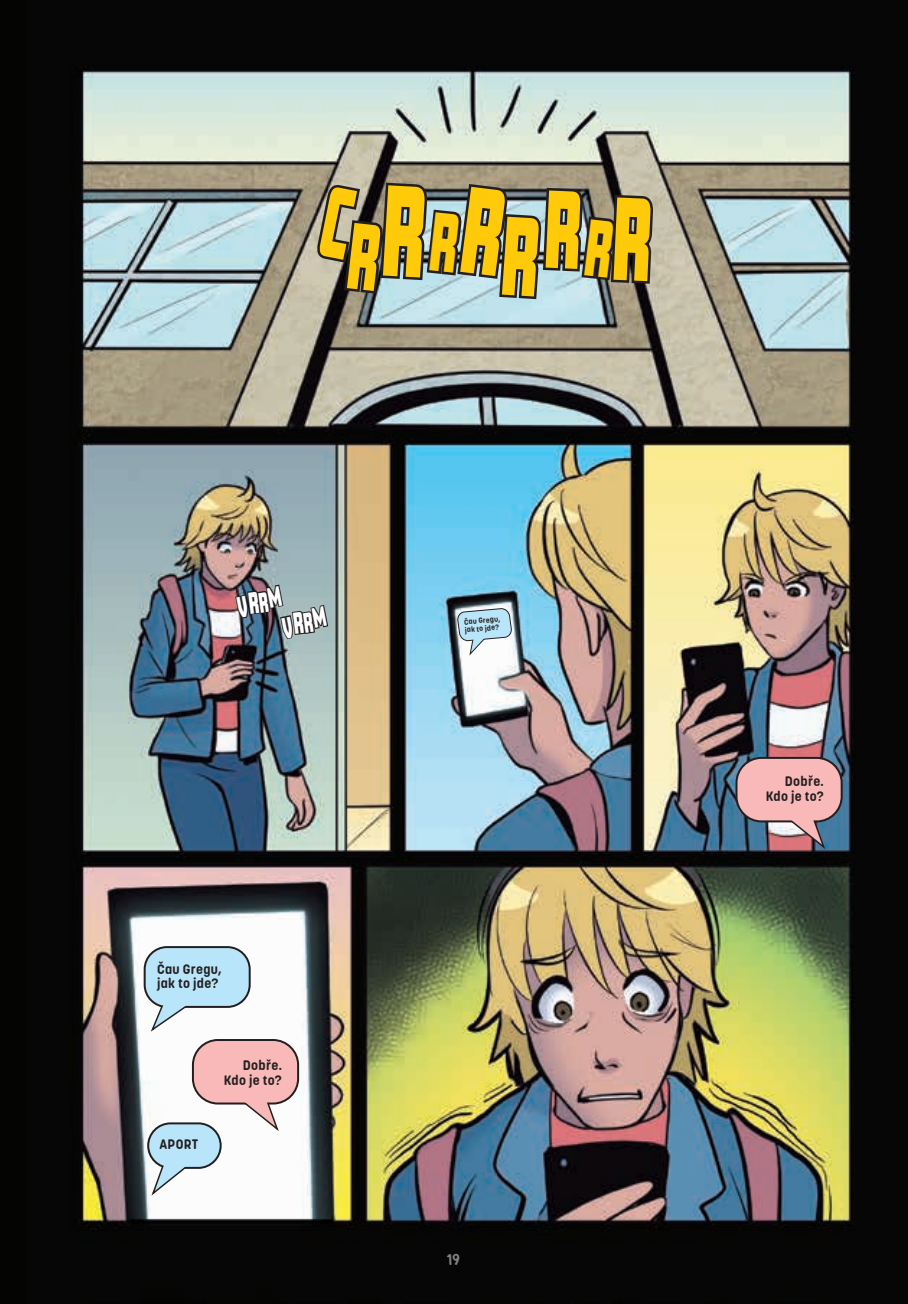
<style>
.page{position:relative;width:908px;height:1304px;background:#fff}
.page>*{position:absolute;margin:0;border:0;box-sizing:border-box;transform-origin:0 0}
.t1{font:18px "Lee Crutchley Handwriting CE";color:#808285}
.t2{font:700 13.6px/14.6px "Korolev Rounded";letter-spacing:.02em;color:#231f20;text-align:right}
.t3{font:700 7.6px/8px "Korolev Rounded";color:#231f20}
</style>
<div class="page">
<div style="left:0;top:0;width:907px;height:1304px;background:#040503"></div>
<img style="left:81px;top:854px;width:770px;height:375px">
<div style="left:147px;top:1122px;width:74px;height:47px;border:4px solid #231f20;border-radius:21px"></div>
<div style="left:144px;top:946px;width:106px;height:62px;border:4px solid #231f20;border-radius:21px"></div>
<div style="left:192px;top:1039px;width:107px;height:65px;border:4px solid #231f20;border-radius:24px"></div>
<svg style="left:150px;top:1154px;width:46px;height:44px;background:#d9e1e4"></svg>
<svg style="left:149px;top:996px;width:46px;height:38px"></svg>
<svg style="left:234px;top:1101px;width:46px;height:32px"></svg>
<div style="left:149px;top:1124px;width:70px;height:43px;background:#b9e5fa;border-radius:21px"></div>
<div style="left:146px;top:948px;width:102px;height:58px;background:#b9e5fa;border-radius:21px"></div>
<div style="left:194px;top:1041px;width:103px;height:61px;background:#f9b9b9;border-radius:24px"></div>
<img style="left:642px;top:433px;width:211px;height:421px">
<div style="left:735px;top:757px;width:107px;height:65px;border:4px solid #231f20;border-radius:24px"></div>
<svg style="left:780px;top:818px;width:46px;height:38px;background:#97777e"></svg>
<div style="left:737px;top:759px;width:103px;height:61px;background:#f9b9b9;border-radius:24px"></div>
<img style="left:395px;top:433px;width:242px;height:429px">
<svg style="left:455px;top:607px;width:58px;height:50px;background:#c3dae5"></svg>
<img style="left:81px;top:434px;width:314px;height:428px">
<svg style="left:81px;top:68px;width:773px;height:365px;background:#a6aea4"></svg>
<svg style="left:318px;top:185px;width:221px;height:111px;background:#9aaaaa"></svg>
<svg style="left:545px;top:190px;width:105px;height:91px;background:#909791"></svg>
<img style="left:236px;top:586px;width:91px;height:52px">
<p class="t2" style="left:157px;top:962px;width:66px;text-align:left">Čau Gregu, jak to jde?</p>
<p class="t2" style="left:159px;top:1137px;width:41px">APORT</p>
<p class="t2" style="left:223px;top:1058px;width:60px">Dobře.<br>Kdo je to?</p>
<p class="t3" style="left:463px;top:618px;width:38px;rotate:-5deg">Čau Gregu, jak to jde?</p>
<h1 class="t1" style="left:447px;top:1249px;width:15px">19</h1>
<p class="t2" style="left:765px;top:774px;width:60px">Dobře.<br>Kdo je to?</p>
</div>
